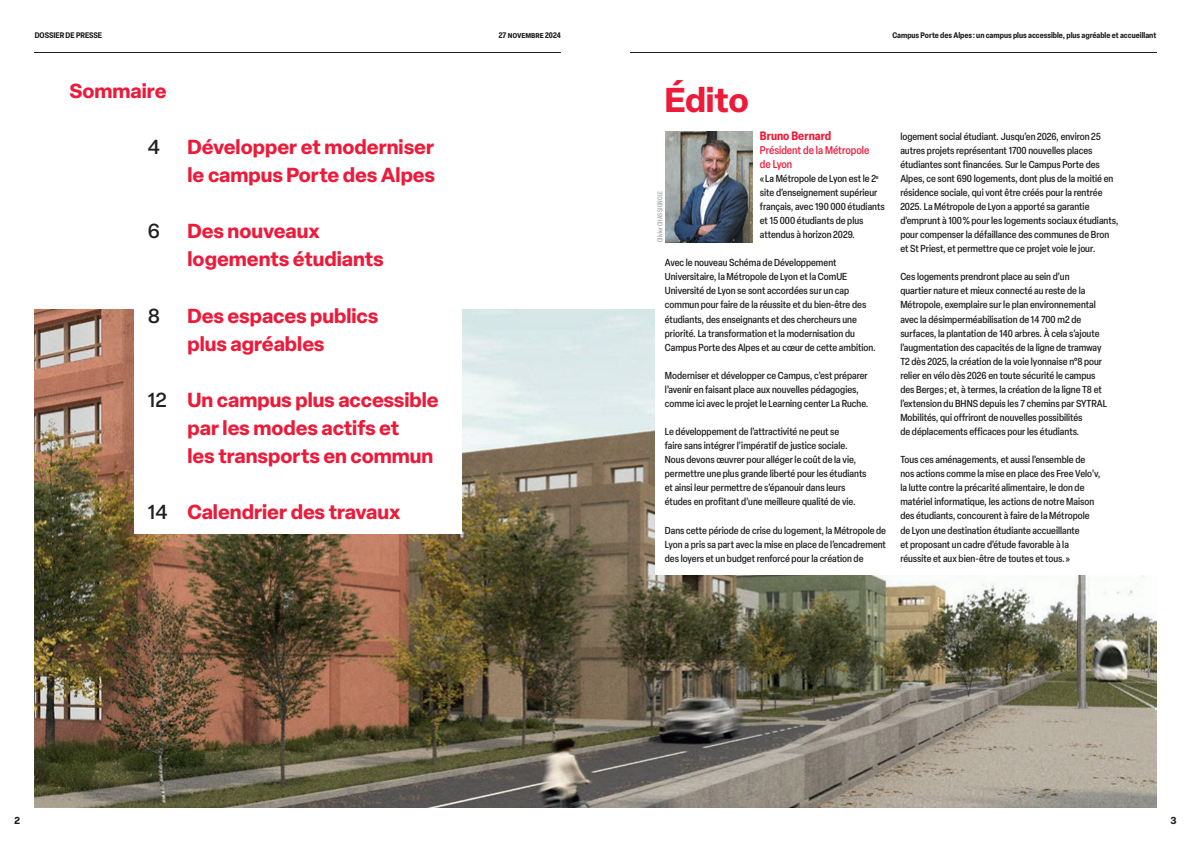
<style>
.page{position:relative;width:1191px;height:842px;background:#fff}
.page>*{position:absolute;margin:0;border:0;box-sizing:border-box;transform-origin:0 0}
.H1_-_Rouge{font:700 34px "Elza";letter-spacing:-.005em;color:#ed1a3a}
.Sommaire{font:700 20px/28.1px "Elza";color:#ed1a3a}
.t1{font:500 20px "Elza Text";color:#231f20}
.Préno___Nom{font:700 condensed 12px "Elza";color:#ed1a3a}
.Fonction{font:500 condensed 11px/14.1px "Elza";color:#ed1a3a}
.Citation{font:500 condensed 10px/14.1px "Elza";color:#231f20}
.t2{font:700 10px "Elza Text";color:#231f20}
.t3{font:700 condensed 8px "Elza";color:#231f20}
.Crédit_Photo{font:500 condensed 7px "Elza";letter-spacing:.015em;color:#a8a9ad}
.s1{font-family:"Elza Text";font-weight:500;color:#231f20}
</style>
<div class="page">
<hr style="left:35px;top:52px;width:526px;height:1px;background:#231f20">
<hr style="left:630px;top:52px;width:526px;height:1px;background:#231f20">
<img style="left:35px;top:310px;width:1121px;height:497px">
<div style="left:655px;top:224px;width:525px;height:351px;background:#fff"></div>
<div style="left:134px;top:128px;width:328px;height:405px;background:#fff"></div>
<img style="left:665px;top:131px;width:88px;height:111px">
<p class="t3" style="left:35px;top:30px;width:69px">DOSSIER DE PRESSE</p>
<p class="t3" style="left:499px;top:30px;width:63px">27 novembre 2024</p>
<p class="t3" style="left:892px;top:30px;width:265px">Campus Porte des Alpes : un campus plus accessible, plus agréable et accueillant</p>
<p class="Sommaire" style="left:69px;top:76px;width:99px">Sommaire</p>
<p class="H1_-_Rouge" style="left:665px;top:75px;width:86px">Édito</p>
<p class="t1" style="left:148px;top:131px;width:14px">4</p>
<p class="Sommaire" style="left:187px;top:132px;width:249px">Développer et moderniser le campus Porte des Alpes</p>
<p class="t1" style="left:148px;top:216px;width:14px">6</p>
<p class="Sommaire" style="left:187px;top:216px;width:198px">Des nouveaux logements étudiants</p>
<p class="t1" style="left:148px;top:300px;width:14px">8</p>
<p class="Sommaire" style="left:187px;top:301px;width:192px">Des espaces publics plus agréables</p>
<p class="Sommaire" style="left:188px;top:385px;width:253px;text-indent:-40px"><span class="s1">12</span> Un campus plus accessible par les modes actifs et<br>les transports en commun</p>
<p class="Sommaire" style="left:148px;top:498px;width:254px"><span class="s1">14</span> Calendrier des travaux</p>
<p class="Préno___Nom" style="left:760px;top:127px;width:73px">Bruno Bernard</p>
<p class="Fonction" style="left:760px;top:143px;width:111px">Président de la Métropole de Lyon</p>
<p class="Citation" style="left:760px;top:171px;width:126px">« La Métropole de Lyon est le 2<sup>e </sup>site d’enseignement supérieur français, avec 190 000 étudiants et 15 000 étudiants de plus attendus à horizon 2029.</p>
<p class="Citation" style="left:665px;top:255px;width:213px">Avec le nouveau Schéma de Développement Universitaire, la Métropole de Lyon et la ComUE Université de Lyon se sont accordées sur un cap commun pour faire de la réussite et du bien-être des étudiants, des enseignants et des chercheurs une priorité. La transformation et la modernisation du Campus Porte des Alpes et au cœur de cette ambition.</p>
<p class="Citation" style="left:665px;top:368px;width:205px">Moderniser et développer ce Campus, c’est préparer l’avenir en faisant place aux nouvelles pédagogies, comme ici avec le projet le Learning center La Ruche.</p>
<p class="Citation" style="left:665px;top:424px;width:203px">Le développement de l’attractivité ne peut se<br>faire sans intégrer l’impératif de justice sociale.<br>Nous devons œuvrer pour alléger le coût de la vie, permettre une plus grande liberté pour les étudiants et ainsi leur permettre de s’épanouir dans leurs études en profitant d’une meilleure qualité de vie.</p>
<p class="Citation" style="left:665px;top:523px;width:223px;text-align:justify">Dans cette période de crise du logement, la Métropole de Lyon a pris sa part avec la mise en place de l’encadrement des loyers et un budget renforcé pour la création de</p>
<p class="Crédit_Photo" style="left:655px;top:242px;width:53px;rotate:-90deg">Olivier CHASSIGNOLE</p>
<p class="Citation" style="left:900px;top:129px;width:219px">logement social étudiant. Jusqu’en 2026, environ 25 autres projets représentant 1700 nouvelles places étudiantes sont financées. Sur le Campus Porte des Alpes, ce sont 690 logements, dont plus de la moitié en résidence sociale, qui vont être créés pour la rentrée 2025. La Métropole de Lyon a apporté sa garantie d’emprunt à 100 % pour les logements sociaux étudiants, pour compenser la défaillance des communes de Bron et St Priest, et permettre que ce projet voie le jour.</p>
<p class="Citation" style="left:900px;top:270px;width:208px">Ces logements prendront place au sein d’un<br>quartier nature et mieux connecté au reste de la Métropole, exemplaire sur le plan environnemental avec la désimperméabilisation de 14 700 m2 de surfaces, la plantation de 140 arbres. À cela s’ajoute l’augmentation des capacités de la ligne de tramway T2 dès 2025, la création de la voie lyonnaise n°8 pour relier en vélo dès 2026 en toute sécurité le campus des Berges ; et, à termes, la création de la ligne T8 et l’extension du BHNS depuis les 7 chemins par SYTRAL Mobilités, qui offriront de nouvelles possibilités<br>de déplacements efficaces pour les étudiants.</p>
<p class="Citation" style="left:900px;top:452px;width:202px">Tous ces aménagements, et aussi l’ensemble de nos actions comme la mise en place des Free Velo’v, la lutte contre la précarité alimentaire, le don de matériel informatique, les actions de notre Maison des étudiants, concourent à faire de la Métropole de Lyon une destination étudiante accueillante<br>et proposant un cadre d’étude favorable à la réussite et aux bien-être de toutes et tous. »</p>
<p class="t2" style="left:15px;top:813px;width:7px">2</p>
<p class="t2" style="left:1170px;top:813px;width:8px">3</p>
</div>
